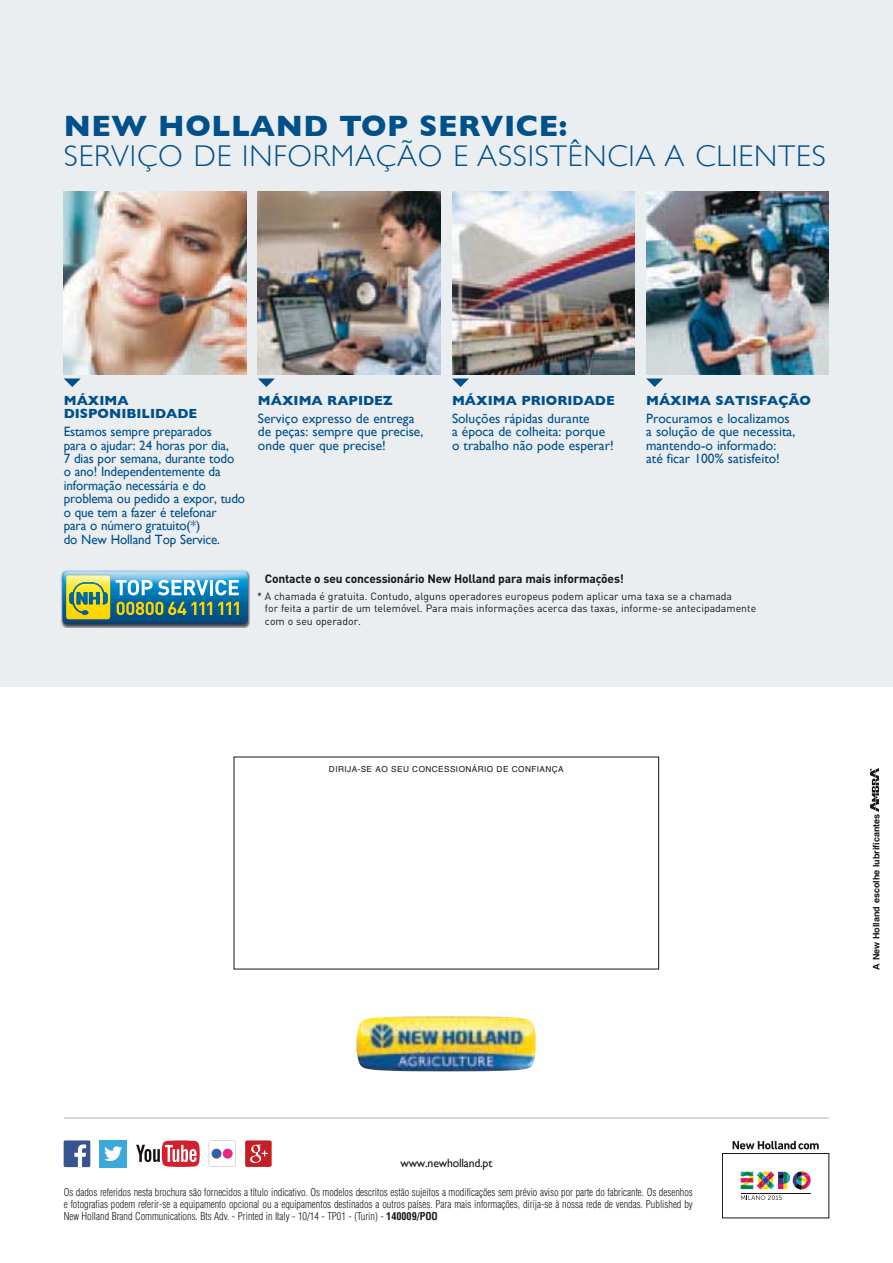
<style>
.page{position:relative;width:893px;height:1263px;background:#fff}
.page>*{position:absolute;margin:0;border:0;box-sizing:border-box;transform-origin:0 0}
.t1{font:300 30px "Gill Sans";letter-spacing:.03em;color:#00508a}
.t2{font:700 30px "Gill Sans";letter-spacing:.02em;color:#00508a}
.t3{font:13.5px/13.5px "Gill Sans";color:#00508a}
.t4{font:700 13.5px/13.5px "Gill Sans";color:#00508a}
.t5{font:700 12px "DIN";letter-spacing:-.015em;color:#161619}
.t6{font:12px "Gill Sans";letter-spacing:-.015em;color:#161619}
.t7{font:300 condensed 10.5px/12px "Helvetica";color:#161619;text-align:justify}
.t8{font:10.5px/12.8px "DIN";color:#161619}
.t9{font:700 9px "Helvetica";color:#161619}
.t10{font:8.25px "Helvetica";letter-spacing:.05em;color:#161619}
.s1{font-weight:700}
</style>
<div class="page">
<div style="left:0;top:0;width:893px;height:687px;background:#ebeef0"></div>
<img style="left:64px;top:192px;width:183px;height:182px">
<img style="left:258px;top:192px;width:183px;height:182px">
<img style="left:452px;top:192px;width:183px;height:182px">
<img style="left:646px;top:192px;width:183px;height:182px">
<img style="left:356px;top:1016px;width:180px;height:55px">
<svg style="left:722px;top:1149px;width:108px;height:70px"></svg>
<div style="left:722px;top:1154px;width:107px;height:64px;background:#fff"></div>
<div style="left:722px;top:1153px;width:107px;height:65px;border:1px solid #161619"></div>
<svg style="left:741px;top:1171px;width:69px;height:18px"></svg>
<svg style="left:741px;top:1195px;width:41px;height:5px"></svg>
<hr style="left:741px;top:1193px;width:69px;height:1px;background:#19171b">
<svg style="left:732px;top:1141px;width:87px;height:8px"></svg>
<svg style="left:64px;top:379px;width:16px;height:8px"></svg>
<svg style="left:258px;top:379px;width:17px;height:8px"></svg>
<svg style="left:452px;top:379px;width:17px;height:8px"></svg>
<svg style="left:646px;top:379px;width:17px;height:8px"></svg>
<hr style="left:64px;top:1118px;width:765px;height:1px;background:#b2b3b5">
<svg style="left:208px;top:1141px;width:28px;height:25px"></svg>
<svg style="left:209px;top:1140px;width:26px;height:27px"></svg>
<div style="left:212px;top:1149px;width:9px;height:10px;background:#3360a6;border-radius:50%"></div>
<div style="left:223px;top:1149px;width:10px;height:10px;background:#e42983;border-radius:50%"></div>
<div style="left:64px;top:1140px;width:26px;height:27px;background:#375491"></div>
<svg style="left:74px;top:1144px;width:12px;height:23px"></svg>
<div style="left:100px;top:1140px;width:27px;height:27px;background:#3ca9da"></div>
<svg style="left:104px;top:1146px;width:18px;height:15px"></svg>
<div style="left:245px;top:1140px;width:27px;height:27px;background:#c22026;border-radius:2px"></div>
<svg style="left:250px;top:1145px;width:18px;height:18px"></svg>
<svg style="left:136px;top:1140px;width:64px;height:27px"></svg>
<img style="left:870px;top:768px;width:9px;height:43px">
<img style="left:61px;top:571px;width:189px;height:57px">
<img style="left:62px;top:570px;width:186px;height:55px">
<img style="left:62px;top:571px;width:186px;height:52px">
<img style="left:66px;top:575px;width:44px;height:44px">
<img style="left:69px;top:582px;width:39px;height:33px">
<img style="left:77px;top:592px;width:23px;height:12px">
<svg style="left:116px;top:580px;width:92px;height:15px"></svg>
<hr style="left:210px;top:580px;width:3px;height:15px;background:#fff">
<svg style="left:215px;top:580px;width:24px;height:15px"></svg>
<svg style="left:117px;top:602px;width:95px;height:13px"></svg>
<svg style="left:218px;top:602px;width:21px;height:13px"></svg>
<h1 class="t2" style="left:64px;top:108px;width:505px">NEW HOLLAND TOP SERVICE:</h1>
<h1 class="t1" style="left:64px;top:139px;width:763px">SERVIÇO DE INFORMAÇÃO E ASSISTÊNCIA A CLIENTES</h1>
<p class="t4" style="left:64px;top:393px;width:135px">MÁXIMA<br>DISPONIBILIDADE</p>
<p class="t3" style="left:64px;top:425px;width:183px">Estamos sempre preparados<br>para o ajudar: 24 horas por dia,<br>7 dias por semana, durante todo<br>o ano! Independentemente da informação necessária e do problema ou pedido a expor, tudo o que tem a fazer é telefonar<br>para o número gratuito(*)<br>do New Holland Top Service.</p>
<p class="t4" style="left:258px;top:393px;width:136px">MÁXIMA RAPIDEZ</p>
<p class="t3" style="left:258px;top:411px;width:167px">Serviço expresso de entrega de peças: sempre que precise, onde quer que precise!</p>
<p class="t4" style="left:452px;top:393px;width:164px">MÁXIMA PRIORIDADE</p>
<p class="t3" style="left:452px;top:411px;width:163px">Soluções rápidas durante<br>a época de colheita: porque o trabalho não pode esperar!</p>
<p class="t4" style="left:646px;top:393px;width:166px">MÁXIMA SATISFAÇÃO</p>
<p class="t3" style="left:646px;top:411px;width:151px">Procuramos e localizamos a solução de que necessita, mantendo-o informado: até ficar 100% satisfeito!</p>
<p class="t5" style="left:265px;top:571px;width:361px">Contacte o seu concessionário New Holland para mais informações!</p>
<p class="t8" style="left:265px;top:591px;width:493px;text-indent:-8px">* A chamada é gratuita. Contudo, alguns operadores europeus podem aplicar uma taxa se a chamada<br>for feita a partir de um telemóvel. Para mais informações acerca das taxas, informe-se antecipadamente com o seu operador.</p>
<p class="t10" style="left:329px;top:766px;width:236px">DIRIJA-SE AO SEU CONCESSIONÁRIO DE CONFIANÇA</p>
<p class="t9" style="left:873px;top:970px;width:157px;rotate:-90deg">A New Holland escolhe lubrificantes</p>
<p class="t6" style="left:400px;top:1156px;width:93px">www.newholland.pt</p>
<p class="t7" style="left:64px;top:1187px;width:631px">Os dados referidos nesta brochura são fornecidos a título indicativo. Os modelos descritos estão sujeitos a modificações sem prévio aviso por parte do fabricante. Os desenhos e fotografias podem referir-se a equipamento opcional ou a equipamentos destinados a outros países. Para mais informações, dirija-se à nossa rede de vendas. Published by New Holland Brand Communications. Bts Adv. - Printed in Italy - 10/14 - TP01 - (Turin) - <span class="s1">140009/POO</span></p>
</div>
